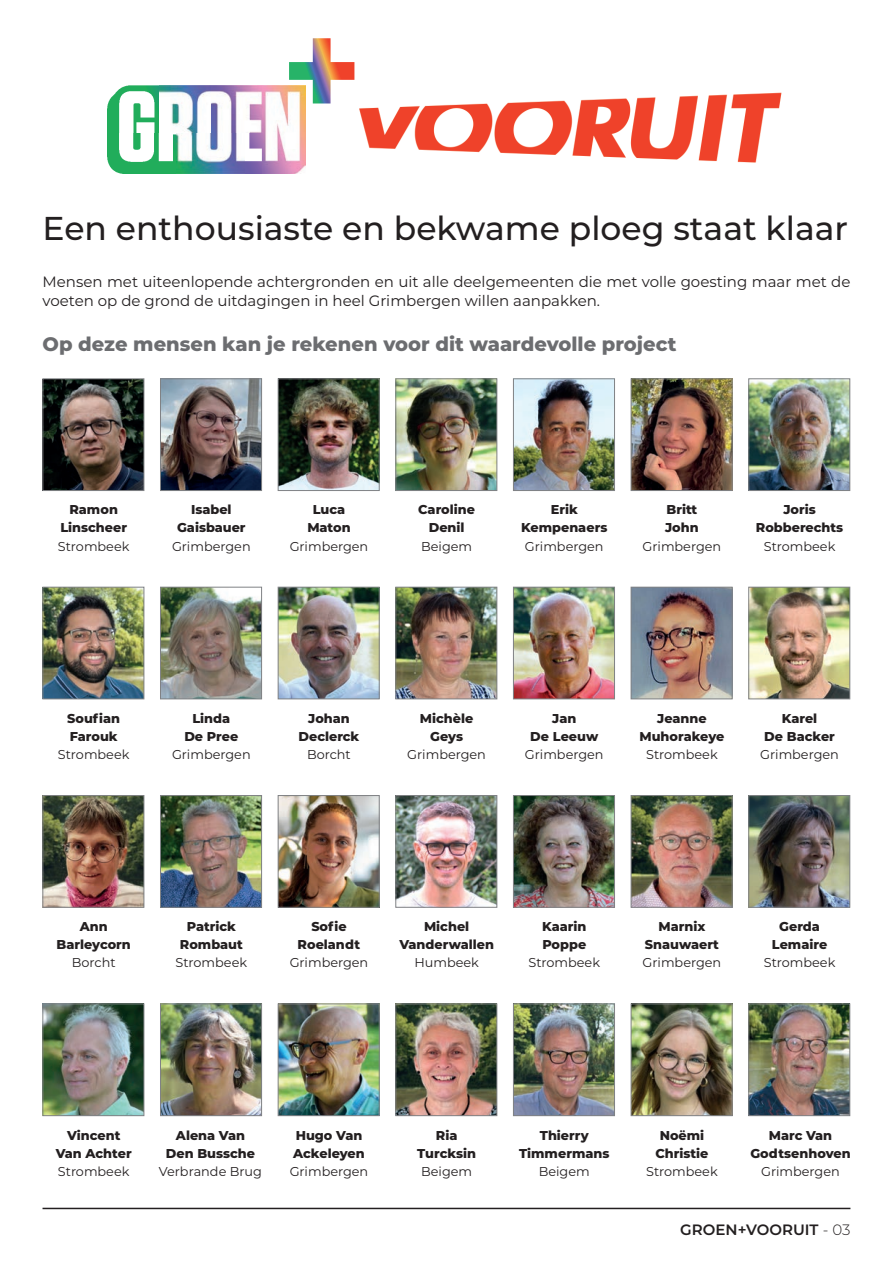
<style>
.page{position:relative;width:893px;height:1263px;background:#fff}
.page>*{position:absolute;margin:0;border:0;box-sizing:border-box;transform-origin:0 0}
.t1{font:500 33px "Montserrat";color:#231f20}
.t2{font:800 19.5px "Montserrat";color:#6c6d70}
.t3{font:15px/19.5px "Montserrat";color:#231f20}
.t4{font:600 15px "Montserrat";color:#231f20}
.t5{font:800 12.9px/18px "Montserrat";color:#231f20;text-align:center}
.t6{font:12.9px "Montserrat";color:#231f20}
.s1{font-weight:300}
</style>
<div class="page">
<img style="left:397px;top:380px;width:98px;height:109px">
<div style="left:395px;top:378px;width:102px;height:113px;border:1px solid #808285"></div>
<hr style="left:43px;top:1208px;width:807px;height:1px;background:#231f20">
<img style="left:108px;top:86px;width:198px;height:87px">
<img style="left:359px;top:92px;width:423px;height:71px">
<img style="left:45px;top:380px;width:97px;height:109px">
<div style="left:43px;top:378px;width:101px;height:113px;border:1px solid #808285"></div>
<img style="left:280px;top:380px;width:98px;height:109px">
<div style="left:278px;top:378px;width:102px;height:113px;border:1px solid #808285"></div>
<img style="left:162px;top:380px;width:98px;height:109px">
<div style="left:160px;top:378px;width:102px;height:113px;border:1px solid #808285"></div>
<img style="left:515px;top:380px;width:98px;height:109px">
<div style="left:513px;top:378px;width:102px;height:113px;border:1px solid #808285"></div>
<img style="left:750px;top:380px;width:98px;height:109px">
<div style="left:748px;top:378px;width:102px;height:113px;border:1px solid #808285"></div>
<img style="left:45px;top:589px;width:97px;height:108px">
<div style="left:43px;top:587px;width:101px;height:112px;border:1px solid #808285"></div>
<img style="left:162px;top:589px;width:98px;height:108px">
<div style="left:160px;top:587px;width:102px;height:112px;border:1px solid #808285"></div>
<img style="left:280px;top:589px;width:98px;height:108px">
<div style="left:278px;top:587px;width:102px;height:112px;border:1px solid #808285"></div>
<img style="left:397px;top:589px;width:98px;height:108px">
<div style="left:395px;top:587px;width:102px;height:112px;border:1px solid #808285"></div>
<img style="left:515px;top:589px;width:98px;height:108px">
<div style="left:513px;top:587px;width:102px;height:112px;border:1px solid #808285"></div>
<img style="left:633px;top:589px;width:97px;height:108px">
<div style="left:631px;top:587px;width:101px;height:112px;border:1px solid #808285"></div>
<img style="left:750px;top:589px;width:98px;height:108px">
<div style="left:748px;top:587px;width:102px;height:112px;border:1px solid #808285"></div>
<img style="left:162px;top:797px;width:98px;height:109px">
<div style="left:160px;top:795px;width:102px;height:113px;border:1px solid #808285"></div>
<img style="left:280px;top:797px;width:98px;height:109px">
<div style="left:278px;top:795px;width:102px;height:113px;border:1px solid #808285"></div>
<img style="left:397px;top:797px;width:98px;height:109px">
<div style="left:395px;top:795px;width:102px;height:113px;border:1px solid #808285"></div>
<img style="left:515px;top:797px;width:98px;height:109px">
<div style="left:513px;top:795px;width:102px;height:113px;border:1px solid #808285"></div>
<img style="left:633px;top:797px;width:97px;height:109px">
<div style="left:631px;top:795px;width:101px;height:113px;border:1px solid #808285"></div>
<img style="left:750px;top:797px;width:98px;height:109px">
<div style="left:748px;top:795px;width:102px;height:113px;border:1px solid #808285"></div>
<img style="left:45px;top:1005px;width:97px;height:109px">
<div style="left:43px;top:1003px;width:101px;height:113px;border:1px solid #808285"></div>
<img style="left:162px;top:1005px;width:98px;height:109px">
<div style="left:160px;top:1003px;width:102px;height:113px;border:1px solid #808285"></div>
<img style="left:280px;top:1005px;width:98px;height:109px">
<div style="left:278px;top:1003px;width:102px;height:113px;border:1px solid #808285"></div>
<img style="left:397px;top:1005px;width:98px;height:109px">
<div style="left:395px;top:1003px;width:102px;height:113px;border:1px solid #808285"></div>
<img style="left:515px;top:1005px;width:98px;height:109px">
<div style="left:513px;top:1003px;width:102px;height:113px;border:1px solid #808285"></div>
<img style="left:633px;top:1005px;width:97px;height:109px">
<div style="left:631px;top:1003px;width:101px;height:113px;border:1px solid #808285"></div>
<img style="left:750px;top:1005px;width:98px;height:109px">
<div style="left:748px;top:1003px;width:102px;height:113px;border:1px solid #808285"></div>
<img style="left:45px;top:797px;width:97px;height:109px">
<div style="left:43px;top:795px;width:101px;height:113px;border:1px solid #808285"></div>
<svg style="left:289px;top:38px;width:65px;height:65px"></svg>
<img style="left:633px;top:380px;width:97px;height:109px">
<div style="left:631px;top:378px;width:101px;height:113px;border:1px solid #808285"></div>
<h1 class="t1" style="left:43px;top:206px;width:807px">Een enthousiaste en bekwame ploeg staat klaar</h1>
<p class="t3" style="left:43px;top:271px;width:809px">Mensen met uiteenlopende achtergronden en uit alle deelgemeenten die met volle goesting maar met de voeten op de grond de uitdagingen in heel Grimbergen willen aanpakken.</p>
<h2 class="t2" style="left:43px;top:329px;width:635px">Op deze mensen kan je rekenen voor dit waardevolle project</h2>
<p class="t5" style="left:60px;top:500px;width:68px">Ramon<br>Linscheer</p>
<p class="t6" style="left:58px;top:537px;width:73px">Strombeek</p>
<p class="t5" style="left:177px;top:500px;width:70px">Isabel<br>Gaisbauer</p>
<p class="t6" style="left:172px;top:537px;width:80px">Grimbergen</p>
<p class="t5" style="left:307px;top:500px;width:45px">Luca<br>Maton</p>
<p class="t6" style="left:290px;top:537px;width:80px">Grimbergen</p>
<p class="t5" style="left:418px;top:500px;width:58px">Caroline<br>Denil</p>
<p class="t6" style="left:421px;top:537px;width:53px">Beigem</p>
<p class="t5" style="left:521px;top:500px;width:88px">Erik<br>Kempenaers</p>
<p class="t6" style="left:525px;top:537px;width:80px">Grimbergen</p>
<p class="t5" style="left:665px;top:500px;width:35px;text-align:left">Britt<br>John</p>
<p class="t6" style="left:643px;top:537px;width:80px">Grimbergen</p>
<p class="t5" style="left:756px;top:500px;width:89px">Joris<br>Robberechts</p>
<p class="t6" style="left:764px;top:537px;width:73px">Strombeek</p>
<p class="t5" style="left:67px;top:708px;width:54px;text-align:left">Soufian<br>Farouk</p>
<p class="t6" style="left:58px;top:745px;width:73px">Strombeek</p>
<p class="t5" style="left:184px;top:708px;width:56px">Linda<br>De Pree</p>
<p class="t6" style="left:172px;top:745px;width:80px">Grimbergen</p>
<p class="t5" style="left:299px;top:708px;width:62px">Johan<br>Declerck</p>
<p class="t6" style="left:307px;top:745px;width:45px">Borcht</p>
<p class="t5" style="left:420px;top:708px;width:55px">Michèle<br>Geys</p>
<p class="t6" style="left:407px;top:745px;width:80px">Grimbergen</p>
<p class="t5" style="left:530px;top:708px;width:70px">Jan<br>De Leeuw</p>
<p class="t6" style="left:525px;top:745px;width:80px">Grimbergen</p>
<p class="t5" style="left:639px;top:708px;width:86px">Jeanne<br>Muhorakeye</p>
<p class="t6" style="left:646px;top:745px;width:73px">Strombeek</p>
<p class="t5" style="left:764px;top:708px;width:72px">Karel<br>De Backer</p>
<p class="t6" style="left:760px;top:745px;width:80px">Grimbergen</p>
<p class="t5" style="left:57px;top:917px;width:76px">Ann<br>Barleycorn</p>
<p class="t6" style="left:72px;top:954px;width:45px">Borcht</p>
<p class="t5" style="left:180px;top:917px;width:64px">Patrick<br>Rombaut</p>
<p class="t6" style="left:176px;top:954px;width:73px">Strombeek</p>
<p class="t5" style="left:298px;top:917px;width:64px">Sofie<br>Roelandt</p>
<p class="t6" style="left:290px;top:954px;width:80px">Grimbergen</p>
<p class="t5" style="left:399px;top:917px;width:96px">Michel<br>Vanderwallen</p>
<p class="t6" style="left:414px;top:954px;width:66px">Humbeek</p>
<p class="t5" style="left:542px;top:917px;width:46px;text-align:left">Kaarin<br>Poppe</p>
<p class="t6" style="left:528px;top:954px;width:73px">Strombeek</p>
<p class="t5" style="left:645px;top:917px;width:76px">Marnix<br>Snauwaert</p>
<p class="t6" style="left:643px;top:954px;width:80px">Grimbergen</p>
<p class="t5" style="left:772px;top:917px;width:57px">Gerda<br>Lemaire</p>
<p class="t6" style="left:764px;top:954px;width:73px">Strombeek</p>
<p class="t5" style="left:56px;top:1125px;width:77px">Vincent<br>Van Achter</p>
<p class="t6" style="left:58px;top:1162px;width:73px">Strombeek</p>
<p class="t5" style="left:166px;top:1125px;width:91px">Alena Van<br>Den Bussche</p>
<p class="t6" style="left:159px;top:1162px;width:105px">Verbrande Brug</p>
<p class="t5" style="left:293px;top:1125px;width:73px;text-align:left">Hugo Van<br>Ackeleyen</p>
<p class="t6" style="left:290px;top:1162px;width:80px">Grimbergen</p>
<p class="t5" style="left:417px;top:1125px;width:60px">Ria<br>Turcksin</p>
<p class="t6" style="left:421px;top:1162px;width:53px">Beigem</p>
<p class="t5" style="left:519px;top:1125px;width:92px">Thierry<br>Timmermans</p>
<p class="t6" style="left:539px;top:1162px;width:53px">Beigem</p>
<p class="t5" style="left:655px;top:1125px;width:55px">Noëmi<br>Christie</p>
<p class="t6" style="left:646px;top:1162px;width:73px">Strombeek</p>
<p class="t5" style="left:750px;top:1125px;width:102px">Marc Van<br>Godtsenhoven</p>
<p class="t6" style="left:761px;top:1162px;width:80px">Grimbergen</p>
<p class="t4" style="left:680px;top:1219px;width:172px">GROEN+VOORUIT <span class="s1">- 03</span></p>
</div>
